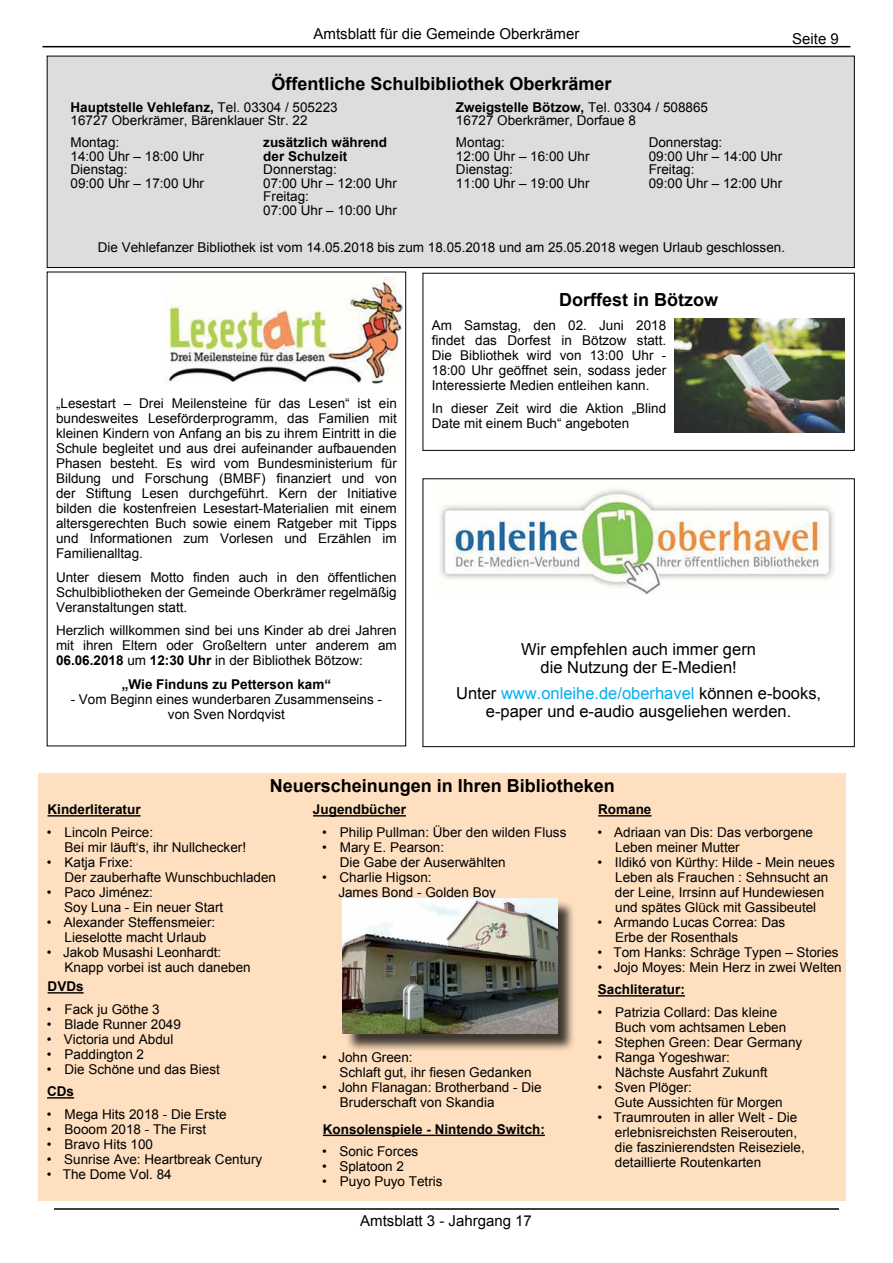
<style>
.page{position:relative;width:893px;height:1263px;background:#fff}
.page>*{position:absolute;margin:0;border:0;box-sizing:border-box;transform-origin:0 0}
.t1{font:700 18px "Arial";color:#000}
.t2{font:16.5px/18px "Arial";color:#000;text-align:center}
.t3{font:15px "Arial";color:#000}
.t4{font:13.5px/15px "Arial";color:#000}
.t5{font:700 13.5px/13.5px "Arial";color:#000}
.s1{font-weight:700}
.s2{color:#00aeef}
</style>
<div class="page">
<hr style="left:43px;top:46px;width:807px;height:1px;background:#000">
<hr style="left:54px;top:1208px;width:785px;height:2px;background:#000">
<div style="left:38px;top:773px;width:808px;height:31px;background:#fedfbf"></div>
<div style="left:38px;top:804px;width:808px;height:396px;background:#fedfbf"></div>
<hr style="left:48px;top:815px;width:93px;height:1px;background:#000">
<hr style="left:48px;top:992px;width:36px;height:1px;background:#000">
<svg style="left:47px;top:1097px;width:27px;height:1px"></svg>
<hr style="left:313px;top:815px;width:93px;height:1px;background:#000">
<hr style="left:323px;top:1135px;width:222px;height:1px;background:#000">
<hr style="left:598px;top:815px;width:53px;height:1px;background:#000">
<hr style="left:598px;top:995px;width:87px;height:1px;background:#000">
<div style="left:345px;top:900px;width:231px;height:152px;background:#000;opacity:.75"></div>
<img style="left:343px;top:898px;width:214px;height:136px">
<div style="left:47px;top:56px;width:807px;height:211px;background:#dcddde"></div>
<div style="left:47px;top:56px;width:808px;height:212px;border:1px solid #000"></div>
<img style="left:164px;top:278px;width:238px;height:105px">
<div style="left:423px;top:273px;width:432px;height:178px;border:1px solid #000"></div>
<img style="left:675px;top:319px;width:170px;height:113px">
<div style="left:423px;top:478px;width:432px;height:269px;border:1px solid #000"></div>
<img style="left:439px;top:488px;width:395px;height:107px">
<p class="t3" style="left:313px;top:24px;width:267px">Amtsblatt für die Gemeinde Oberkrämer</p>
<p class="t3" style="left:792px;top:29px;width:48px">Seite 9</p>
<h1 class="t1" style="left:271px;top:72px;width:342px">Öffentliche Schulbibliothek Oberkrämer</h1>
<p class="t4" style="left:71px;top:100px;width:269px;line-height:13.5px"><span class="s1">Hauptstelle Vehlefanz,</span> Tel. 03304 / 505223<br>16727 Oberkrämer, Bärenklauer Str. 22</p>
<p class="t4" style="left:456px;top:100px;width:254px;line-height:13.5px"><span class="s1">Zweigstelle Bötzow,</span> Tel. 03304 / 508865<br>16727 Oberkrämer, Dorfaue 8</p>
<p class="t4" style="left:71px;top:136px;width:135px;line-height:13.5px">Montag:<br>14:00 Uhr – 18:00 Uhr<br>Dienstag:<br>09:00 Uhr – 17:00 Uhr</p>
<p class="t5" style="left:263px;top:136px;width:125px">zusätzlich während der Schulzeit</p>
<p class="t4" style="left:456px;top:136px;width:135px;line-height:13.5px">Montag:<br>12:00 Uhr – 16:00 Uhr<br>Dienstag:<br>11:00 Uhr – 19:00 Uhr</p>
<p class="t4" style="left:649px;top:136px;width:135px;line-height:13.5px">Donnerstag:<br>09:00 Uhr – 14:00 Uhr<br>Freitag:<br>09:00 Uhr – 12:00 Uhr</p>
<p class="t4" style="left:263px;top:163px;width:135px;line-height:13.5px">Donnerstag:<br>07:00 Uhr – 12:00 Uhr<br>Freitag:<br>07:00 Uhr – 10:00 Uhr</p>
<p class="t4" style="left:98px;top:240px;width:689px">Die Vehlefanzer Bibliothek ist vom 14.05.2018 bis zum 18.05.2018 und am 25.05.2018 wegen Urlaub geschlossen.</p>
<p class="t4" style="left:56px;top:396px;width:342px;text-align:justify">„Lesestart – Drei Meilensteine für das Lesen“ ist ein bundesweites Leseförderprogramm, das Familien mit kleinen Kindern von Anfang an bis zu ihrem Eintritt in die Schule begleitet und aus drei aufeinander aufbauenden Phasen besteht. Es wird vom Bundesministerium für Bildung und Forschung (BMBF) finanziert und von der Stiftung Lesen durchgeführt. Kern der Initiative bilden die kostenfreien Lesestart-Materialien mit einem altersgerechten Buch sowie einem Ratgeber mit Tipps und Informationen zum Vorlesen und Erzählen im Familienalltag.</p>
<p class="t4" style="left:56px;top:569px;width:342px;text-align:justify">Unter diesem Motto finden auch in den öffentlichen Schulbibliotheken der Gemeinde Oberkrämer regelmäßig Veranstaltungen statt.</p>
<p class="t4" style="left:56px;top:623px;width:342px;text-align:justify">Herzlich willkommen sind bei uns Kinder ab drei Jahren mit ihren Eltern oder Großeltern unter anderem am <span class="s1">06.06.2018</span> um <span class="s1">12:30 Uhr</span> in der Bibliothek Bötzow:</p>
<p class="t5" style="left:122px;top:677px;width:211px">„Wie Finduns zu Petterson kam“</p>
<p class="t4" style="left:71px;top:691px;width:313px;text-align:center">- Vom Beginn eines wunderbaren Zusammenseins - von Sven Nordqvist</p>
<h1 class="t1" style="left:559px;top:288px;width:160px">Dorffest in Bötzow</h1>
<p class="t4" style="left:432px;top:317px;width:236px;text-align:justify">Am Samstag, den 02. Juni 2018 findet das Dorfest in Bötzow statt.<br>Die Bibliothek wird von 13:00 Uhr - 18:00 Uhr geöffnet sein, sodass jeder Interessierte Medien entleihen kann.</p>
<p class="t4" style="left:432px;top:401px;width:236px">In dieser Zeit wird die Aktion „Blind<br>Date mit einem Buch“ angeboten</p>
<p class="t2" style="left:521px;top:640px;width:236px">Wir empfehlen auch immer gern die Nutzung der E-Medien!</p>
<p class="t2" style="left:456px;top:685px;width:367px">Unter <span class="s2">www.onleihe.de/oberhavel</span> können e-books, e-paper und e-audio ausgeliehen werden.</p>
<h1 class="t1" style="left:270px;top:774px;width:347px">Neuerscheinungen in Ihren Bibliotheken</h1>
<p class="t5" style="left:48px;top:803px;width:95px">Kinderliteratur</p>
<p class="t4" style="left:65px;top:825px;width:183px;text-indent:-18px">• Lincoln Peirce:<br>Bei mir läuft‘s, ihr Nullchecker!</p>
<p class="t4" style="left:65px;top:855px;width:213px;text-indent:-18px">• Katja Frixe:<br>Der zauberhafte Wunschbuchladen</p>
<p class="t4" style="left:64px;top:885px;width:161px;text-indent:-17px">• Paco Jiménez:<br>Soy Luna - Ein neuer Start</p>
<p class="t4" style="left:65px;top:915px;width:152px;text-indent:-18px">• Alexander Steffensmeier:<br>Lieselotte macht Urlaub</p>
<p class="t4" style="left:65px;top:945px;width:188px;text-indent:-18px">• Jakob Musashi Leonhardt:<br>Knapp vorbei ist auch daneben</p>
<p class="t5" style="left:48px;top:980px;width:38px">DVDs</p>
<p class="t4" style="left:47px;top:1002px;width:114px">• Fack ju Göthe 3</p>
<p class="t4" style="left:47px;top:1017px;width:136px">• Blade Runner 2049</p>
<p class="t4" style="left:47px;top:1032px;width:128px">• Victoria und Abdul</p>
<p class="t4" style="left:47px;top:1047px;width:99px">• Paddington 2</p>
<p class="t4" style="left:47px;top:1062px;width:174px">• Die Schöne und das Biest</p>
<p class="t5" style="left:47px;top:1085px;width:28px">CDs</p>
<p class="t4" style="left:47px;top:1107px;width:181px">• Mega Hits 2018 - Die Erste</p>
<p class="t4" style="left:47px;top:1122px;width:161px">• Booom 2018 - The First</p>
<p class="t4" style="left:47px;top:1137px;width:108px">• Bravo Hits 100</p>
<p class="t4" style="left:47px;top:1152px;width:217px">• Sunrise Ave: Heartbreak Century</p>
<p class="t4" style="left:47px;top:1167px;width:126px">• The Dome Vol. 84</p>
<p class="t5" style="left:313px;top:803px;width:95px">Jugendbücher</p>
<p class="t4" style="left:322px;top:825px;width:246px">• Philip Pullman: Über den wilden Fluss</p>
<p class="t4" style="left:340px;top:840px;width:167px;text-indent:-18px">• Mary E. Pearson:<br>Die Gabe der Auserwählten</p>
<p class="t4" style="left:338px;top:870px;width:159px;text-indent:-16px">• Charlie Higson:<br>James Bond - Golden Boy</p>
<p class="t4" style="left:339px;top:1050px;width:194px;text-indent:-17px">• John Green:<br>Schlaft gut, ihr fiesen Gedanken</p>
<p class="t4" style="left:340px;top:1080px;width:203px;text-indent:-18px">• John Flanagan: Brotherband - Die<br>Bruderschaft von Skandia</p>
<p class="t5" style="left:323px;top:1123px;width:224px">Konsolenspiele - Nintendo Switch:</p>
<p class="t4" style="left:322px;top:1144px;width:98px">• Sonic Forces</p>
<p class="t4" style="left:322px;top:1159px;width:83px">• Splatoon 2</p>
<p class="t4" style="left:322px;top:1174px;width:122px">• Puyo Puyo Tetris</p>
<p class="t3" style="left:360px;top:1210px;width:173px">Amtsblatt 3 - Jahrgang 17</p>
<p class="t5" style="left:598px;top:803px;width:55px">Romane</p>
<p class="t4" style="left:615px;top:825px;width:199px;text-indent:-18px">• Adriaan van Dis: Das verborgene<br>Leben meiner Mutter</p>
<p class="t4" style="left:615px;top:855px;width:221px;text-indent:-17px">• Ildikó von Kürthy: Hilde - Mein neues Leben als Frauchen : Sehnsucht an der Leine, Irrsinn auf Hundewiesen und spätes Glück mit Gassibeutel</p>
<p class="t4" style="left:615px;top:915px;width:172px;text-indent:-18px">• Armando Lucas Correa: Das<br>Erbe der Rosenthals</p>
<p class="t4" style="left:597px;top:945px;width:243px">• Tom Hanks: Schräge Typen – Stories</p>
<p class="t4" style="left:597px;top:960px;width:246px">• Jojo Moyes: Mein Herz in zwei Welten</p>
<p class="t5" style="left:598px;top:983px;width:89px">Sachliteratur:</p>
<p class="t4" style="left:615px;top:1005px;width:173px;text-indent:-18px">• Patrizia Collard: Das kleine<br>Buch vom achtsamen Leben</p>
<p class="t4" style="left:597px;top:1035px;width:206px">• Stephen Green: Dear Germany</p>
<p class="t4" style="left:615px;top:1050px;width:154px;text-indent:-18px">• Ranga Yogeshwar:<br>Nächste Ausfahrt Zukunft</p>
<p class="t4" style="left:615px;top:1080px;width:170px;text-indent:-17px">• Sven Plöger:<br>Gute Aussichten für Morgen</p>
<p class="t4" style="left:615px;top:1110px;width:191px;text-indent:-17px">• Traumrouten in aller Welt - Die erlebnisreichsten Reiserouten, die faszinierendsten Reiseziele, detaillierte Routenkarten</p>
</div>
